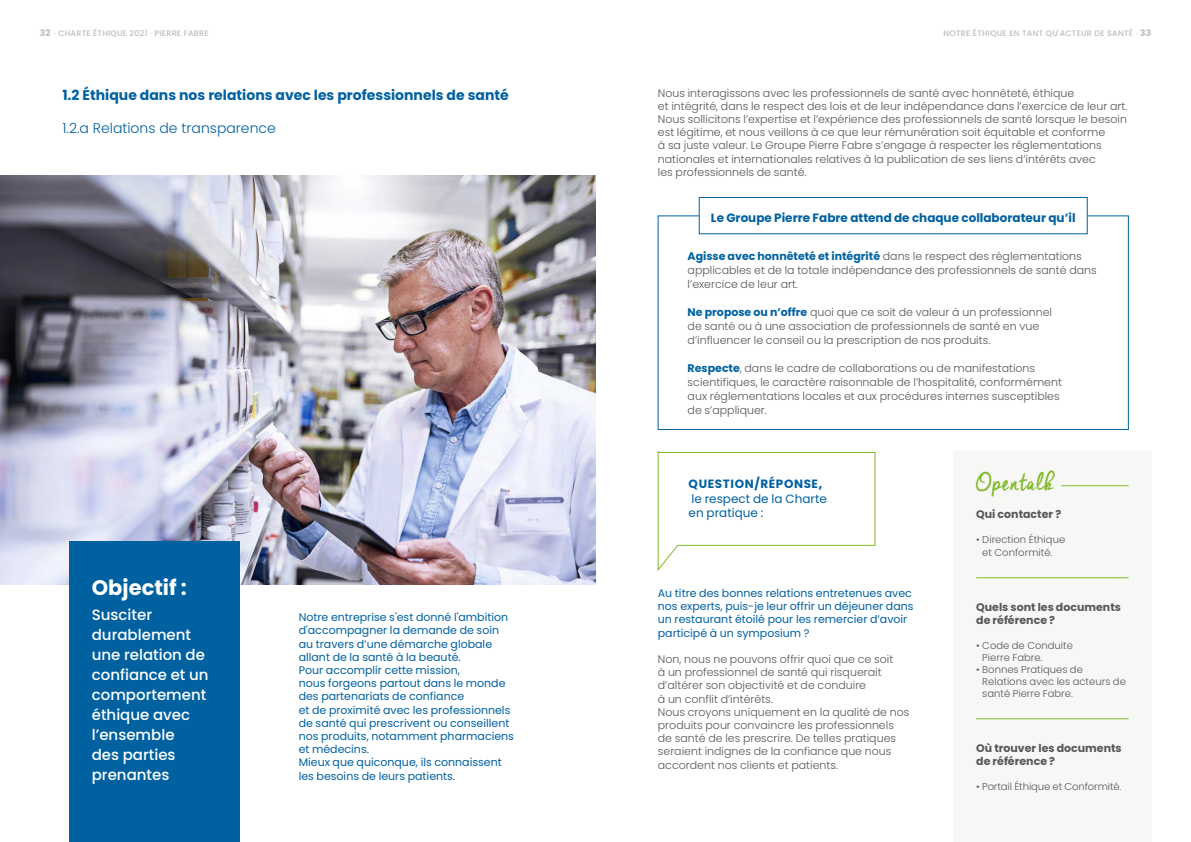
<style>
.page{position:relative;width:1191px;height:842px;background:#fff}
.page>*{position:absolute;margin:0;border:0;box-sizing:border-box;transform-origin:0 0}
.t1{font:30px "Cheddar Jack";letter-spacing:.005em;color:#80ba27}
.t2{font:700 21px "Poppins";color:#fff}
.t3{font:500 15px/20px "Poppins";color:#fff}
.t4{font:700 14px "Poppins";color:#0061a1}
.t5{font:300 14px "Poppins";color:#0061a1}
.t6{font:700 12px "Poppins";color:#0061a1}
.t7{font:12px/14.4px "Poppins";color:#0061a1}
.t8{font:700 12px "Poppins";letter-spacing:.05em;color:#0061a1}
.t9{font:300 11px/13.2px "Poppins";color:#575756}
.t10{font:11px/13.2px "Poppins";color:#0061a1}
.t11{font:700 11px/13.2px "Poppins";color:#575756}
.t12{font:300 10px/12px "Poppins";color:#575756}
.t13{font:500 8px "Poppins";letter-spacing:.03em;color:#bcbcbc}
.s1{font-weight:700;font-size:9px}
.s2{font-weight:700;color:#0061a1}
</style>
<div class="page">
<img style="left:0;top:176px;width:595px;height:408px">
<div style="left:69px;top:542px;width:171px;height:300px;background:#0061a1"></div>
<div style="left:658px;top:216px;width:470px;height:214px;background:#fff;border:1px solid #0061a1"></div>
<div style="left:699px;top:197px;width:388px;height:37px;background:#fff"></div>
<div style="left:699px;top:197px;width:388px;height:37px;border:1px solid #0061a1"></div>
<svg style="left:657px;top:451px;width:218px;height:120px"></svg>
<div style="left:952px;top:451px;width:199px;height:391px;background:#f7f8f6"></div>
<hr style="left:1061px;top:485px;width:67px;height:1px;background:#80ba27">
<hr style="left:976px;top:577px;width:152px;height:1px;background:#80ba27">
<hr style="left:976px;top:718px;width:152px;height:1px;background:#80ba27">
<p class="t13" style="left:40px;top:29px;width:170px"><span class="s1">32</span> · CHARTE ÉTHIQUE 2021 · PIERRE FABRE</p>
<p class="t13" style="left:943px;top:29px;width:209px">NOTRE ÉTHIQUE EN TANT QU'ACTEUR DE SANTÉ · <span class="s1">33</span></p>
<p class="t4" style="left:62px;top:87px;width:448px">1.2 Éthique dans nos relations avec les professionnels de santé</p>
<p class="t5" style="left:62px;top:120px;width:215px">1.2.a Relations de transparence</p>
<h2 class="t2" style="left:92px;top:575px;width:96px">Objectif :</h2>
<h3 class="t3" style="left:92px;top:604px;width:118px">Susciter durablement une relation de confiance et un comportement éthique avec l’ensemble<br>des parties prenantes</h3>
<p class="t10" style="left:299px;top:611px;width:217px">Notre entreprise s'est donné l'ambition d'accompagner la demande de soin au travers d’une démarche globale allant de la santé à la beauté.<br>Pour accomplir cette mission,<br>nous forgeons partout dans le monde des partenariats de confiance<br>et de proximité avec les professionnels de santé qui prescrivent ou conseillent nos produits, notamment pharmaciens et médecins.<br>Mieux que quiconque, ils connaissent les besoins de leurs patients.</p>
<p class="t9" style="left:658px;top:86px;width:471px">Nous interagissons avec les professionnels de santé avec honnêteté, éthique<br>et intégrité, dans le respect des lois et de leur indépendance dans l’exercice de leur art.<br>Nous sollicitons l’expertise et l’expérience des professionnels de santé lorsque le besoin est légitime, et nous veillons à ce que leur rémunération soit équitable et conforme<br>à sa juste valeur. Le Groupe Pierre Fabre s’engage à respecter les réglementations nationales et internationales relatives à la publication de ses liens d’intérêts avec<br>les professionnels de santé.</p>
<p class="t6" style="left:711px;top:211px;width:366px">Le Groupe Pierre Fabre attend de chaque collaborateur qu’il</p>
<p class="t9" style="left:687px;top:249px;width:410px;line-height:14px"><span class="s2">Agisse avec honnêteté et intégrité</span> dans le respect des réglementations applicables et de la totale indépendance des professionnels de santé dans l’exercice de leur art.</p>
<p class="t9" style="left:687px;top:305px;width:366px;line-height:14px"><span class="s2">Ne propose ou n’offre</span> quoi que ce soit de valeur à un professionnel de santé ou à une association de professionnels de santé en vue d’influencer le conseil ou la prescription de nos produits.</p>
<p class="t9" style="left:687px;top:361px;width:376px;line-height:14px"><span class="s2">Respecte</span>, dans le cadre de collaborations ou de manifestations scientifiques, le caractère raisonnable de l’hospitalité, conformément aux réglementations locales et aux procédures internes susceptibles de s’appliquer.</p>
<p class="t8" style="left:688px;top:477px;width:135px">QUESTION/RÉPONSE,</p>
<p class="t7" style="left:688px;top:491px;width:140px">le respect de la Charte en pratique :</p>
<p class="t10" style="left:658px;top:587px;width:257px">Au titre des bonnes relations entretenues avec nos experts, puis-je leur offrir un déjeuner dans un restaurant étoilé pour les remercier d’avoir participé à un symposium ?</p>
<p class="t9" style="left:658px;top:653px;width:253px">Non, nous ne pouvons offrir quoi que ce soit<br>à un professionnel de santé qui risquerait d’altérer son objectivité et de conduire<br>à un conflit d’intérêts.<br>Nous croyons uniquement en la qualité de nos produits pour convaincre les professionnels de santé de les prescrire. De telles pratiques seraient indignes de la confiance que nous accordent nos clients et patients.</p>
<h1 class="t1" style="left:976px;top:466px;width:81px">Opentalk</h1>
<p class="t11" style="left:976px;top:507px;width:87px">Qui contacter ?</p>
<p class="t12" style="left:982px;top:533px;width:84px;line-height:13.2px;text-indent:-6px">• Direction Éthique et Conformité.</p>
<p class="t11" style="left:976px;top:600px;width:146px">Quels sont les documents de référence ?</p>
<p class="t12" style="left:982px;top:640px;width:92px;text-indent:-6px">• Code de Conduite<br>Pierre Fabre.</p>
<p class="t12" style="left:982px;top:664px;width:145px;text-indent:-6px">• Bonnes Pratiques de<br>Relations avec les acteurs de santé Pierre Fabre.</p>
<p class="t11" style="left:976px;top:741px;width:147px">Où trouver les documents de référence ?</p>
<p class="t12" style="left:976px;top:781px;width:147px">• Portail Éthique et Conformité.</p>
</div>
